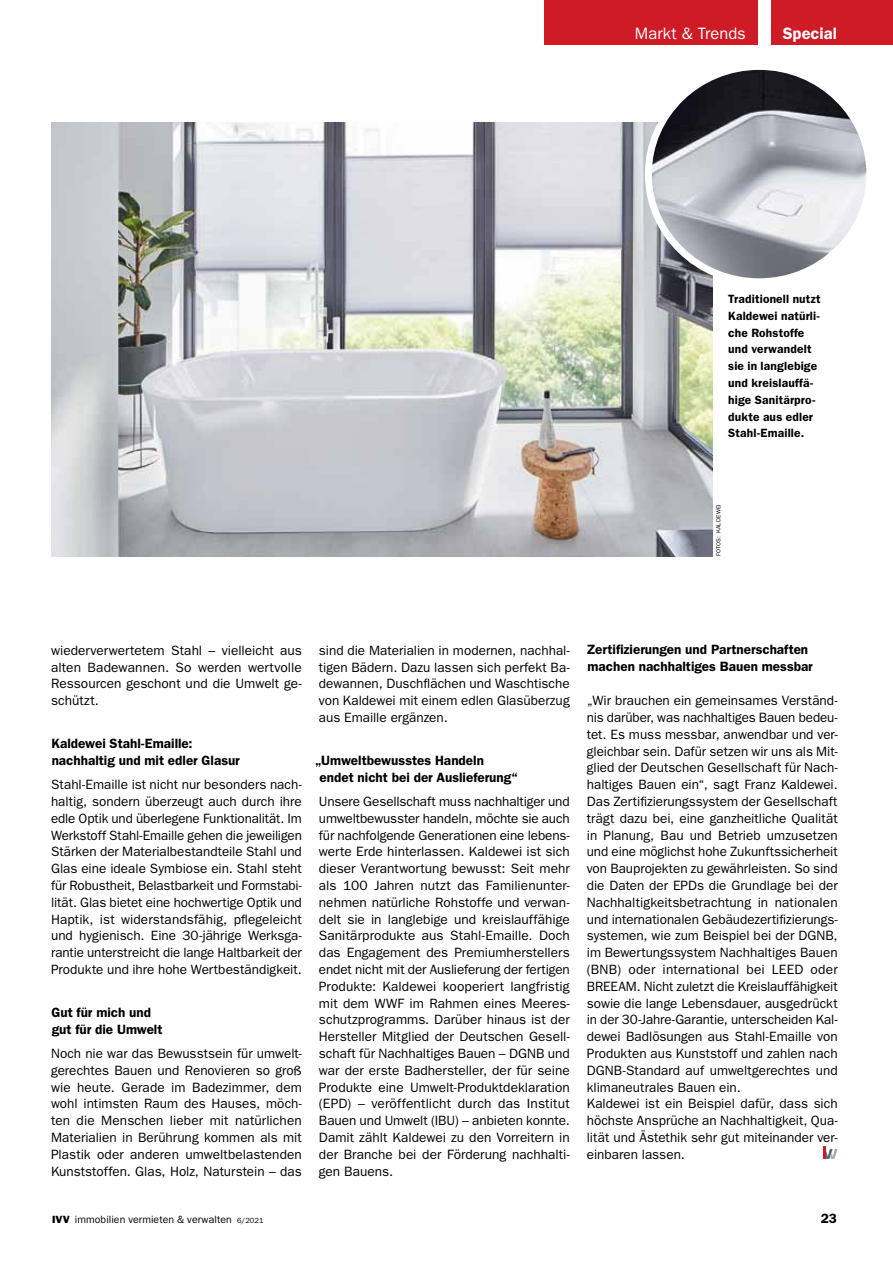
<style>
.page{position:relative;width:893px;height:1263px;background:#fff}
.page>*{position:absolute;margin:0;border:0;box-sizing:border-box;transform-origin:0 0}
.t1{font:16.5px "ITC Franklin Gothic Std";color:#fff}
.t2{font:600 16.5px "ITC Franklin Gothic Std";color:#fff}
.t3{font:13.5px/16.8px "ITC Franklin Gothic Std";color:#000;text-align:justify}
.t4{font:600 13.5px/16.8px "ITC Franklin Gothic Std";color:#000}
.t5{font:600 12px/16.8px "ITC Franklin Gothic Std";letter-spacing:.015em;color:#000}
.t6{font:10.5px "ITC Franklin Gothic Std";letter-spacing:.005em;color:#000}
.t7{font:6px "ITC Franklin Gothic Std";letter-spacing:.025em;color:#000}
.s1{font-family:"ITC Franklin Gothic Std Hvy"}
.s2{font-size:7.5px}
</style>
<div class="page">
<div style="left:544px;top:0;width:349px;height:44px;background:#ce1b26"></div>
<svg style="left:823px;top:1146px;width:15px;height:13px"></svg>
<img style="left:51px;top:122px;width:661px;height:434px">
<img style="left:648px;top:71px;width:217px;height:209px">
<div style="left:645px;top:63px;width:228px;height:222px;border:7px solid #fff;border-radius:50%"></div>
<svg style="left:758px;top:44px;width:13px;height:1px"></svg>
<p class="t1" style="left:635px;top:24px;width:112px">Markt &amp; Trends</p>
<p class="t2" style="left:783px;top:24px;width:56px">Special</p>
<p class="t5" style="left:728px;top:290px;width:94px">Traditionell nutzt<br>Kaldewei natürli&shy;che Rohstoffe und verwandelt sie in langlebige und kreislauffä&shy;hige Sanitärpro&shy;dukte aus edler<br>Stahl-Emaille.</p>
<p class="t7" style="left:715px;top:556px;width:53px;rotate:-90deg">FOTOS: Kaldewei</p>
<p class="t3" style="left:51px;top:642px;width:252px">wiederverwertetem Stahl – vielleicht aus alten Badewannen. So werden wertvolle Ressourcen geschont und die Umwelt ge&shy;schützt.</p>
<p class="t4" style="left:51px;top:735px;width:190px">Kaldewei Stahl-Emaille: nachhaltig und mit edler Glasur</p>
<p class="t3" style="left:51px;top:776px;width:252px">Stahl-Emaille ist nicht nur besonders nach&shy;haltig, sondern überzeugt auch durch ihre edle Optik und überlegene Funktionalität. Im Werkstoff Stahl-Emaille gehen die jeweiligen Stärken der Materialbestandteile Stahl und Glas eine ideale Symbiose ein. Stahl steht für Robustheit, Belastbarkeit und Formstabi&shy;lität. Glas bietet eine hochwertige Optik und Haptik, ist widerstandsfähig, pflegeleicht und hygienisch. Eine 30-jährige Werksga&shy;rantie unterstreicht die lange Haltbarkeit der Produkte und ihre hohe Wertbeständigkeit.</p>
<p class="t4" style="left:52px;top:1004px;width:113px">Gut für mich und gut für die Umwelt</p>
<p class="t3" style="left:51px;top:1045px;width:252px">Noch nie war das Bewusstsein für umwelt&shy;gerechtes Bauen und Renovieren so groß wie heute. Gerade im Badezimmer, dem wohl intimsten Raum des Hauses, möch&shy;ten die Menschen lieber mit natürlichen Materialien in Berührung kommen als mit Plastik oder anderen umweltbelastenden Kunststoffen. Glas, Holz, Naturstein – das</p>
<p class="t3" style="left:319px;top:642px;width:252px">sind die Materialien in modernen, nachhal&shy;tigen Bädern. Dazu lassen sich perfekt Ba&shy;dewannen, Duschflächen und Waschtische von Kaldewei mit einem edlen Glasüberzug aus Emaille ergänzen.</p>
<p class="t4" style="left:319px;top:752px;width:200px;text-indent:-4px">„Umweltbewusstes Handeln endet nicht bei der Auslieferung“</p>
<p class="t3" style="left:319px;top:793px;width:252px">Unsere Gesellschaft muss nachhaltiger und umweltbewusster handeln, möchte sie auch für nachfolgende Generationen eine lebens&shy;werte Erde hinterlassen. Kaldewei ist sich dieser Verantwortung bewusst: Seit mehr als 100 Jahren nutzt das Familienunter&shy;nehmen natürliche Rohstoffe und verwan&shy;delt sie in langlebige und kreislauffähige Sanitärprodukte aus Stahl-Emaille. Doch das Engagement des Premiumherstellers endet nicht mit der Auslieferung der fertigen Produkte: Kaldewei kooperiert langfristig mit dem WWF im Rahmen eines Meeres&shy;schutzprogramms. Darüber hinaus ist der Hersteller Mitglied der Deutschen Gesell&shy;schaft für Nachhaltiges Bauen – DGNB und war der erste Badhersteller, der für seine Produkte eine Umwelt-Produktdeklaration (EPD) – veröffentlicht durch das Institut Bauen und Umwelt (IBU) – anbieten konnte.<br>Damit zählt Kaldewei zu den Vorreitern in der Branche bei der Förderung nachhalti&shy;gen Bauens.</p>
<p class="t6" style="left:52px;top:1214px;width:213px"><span class="s1">IVV</span> immobilien vermieten &amp; verwalten <span class="s2">6/2021</span></p>
<p class="t4" style="left:586px;top:641px;width:228px">Zertifizierungen und Partnerschaften machen nachhaltiges Bauen messbar</p>
<p class="t3" style="left:587px;top:692px;width:252px;text-align:left">„Wir brauchen ein gemeinsames Verständ&shy;nis darüber, was nachhaltiges Bauen bedeu&shy;tet. Es muss messbar, anwendbar und ver&shy;gleichbar sein. Dafür setzen wir uns als Mit&shy;glied der Deutschen Gesellschaft für Nach&shy;haltiges Bauen ein“, sagt Franz Kaldewei.<br>Das Zertifizierungssystem der Gesellschaft trägt dazu bei, eine ganzheitliche Qualität in Planung, Bau und Betrieb umzusetzen und eine möglichst hohe Zukunftssicherheit von Bauprojekten zu gewährleisten. So sind die Daten der EPDs die Grundlage bei der Nachhaltigkeitsbetrachtung in nationalen und internationalen Gebäudezertifizierungs&shy;systemen, wie zum Beispiel bei der DGNB, im Bewertungssystem Nachhaltiges Bauen (BNB) oder international bei LEED oder BREEAM. Nicht zuletzt die Kreislauffähigkeit sowie die lange Lebensdauer, ausgedrückt in der 30-Jahre-Garantie, unterscheiden Kal&shy;dewei Badlösungen aus Stahl-Emaille von Produkten aus Kunststoff und zahlen nach DGNB-Standard auf umweltgerechtes und klimaneutrales Bauen ein.<br>Kaldewei ist ein Beispiel dafür, dass sich höchste Ansprüche an Nachhaltigkeit, Qua&shy;lität und Ästethik sehr gut miteinander ver&shy;einbaren lassen.</p>
<p class="t4" style="left:821px;top:1210px;width:18px">23</p>
</div>
